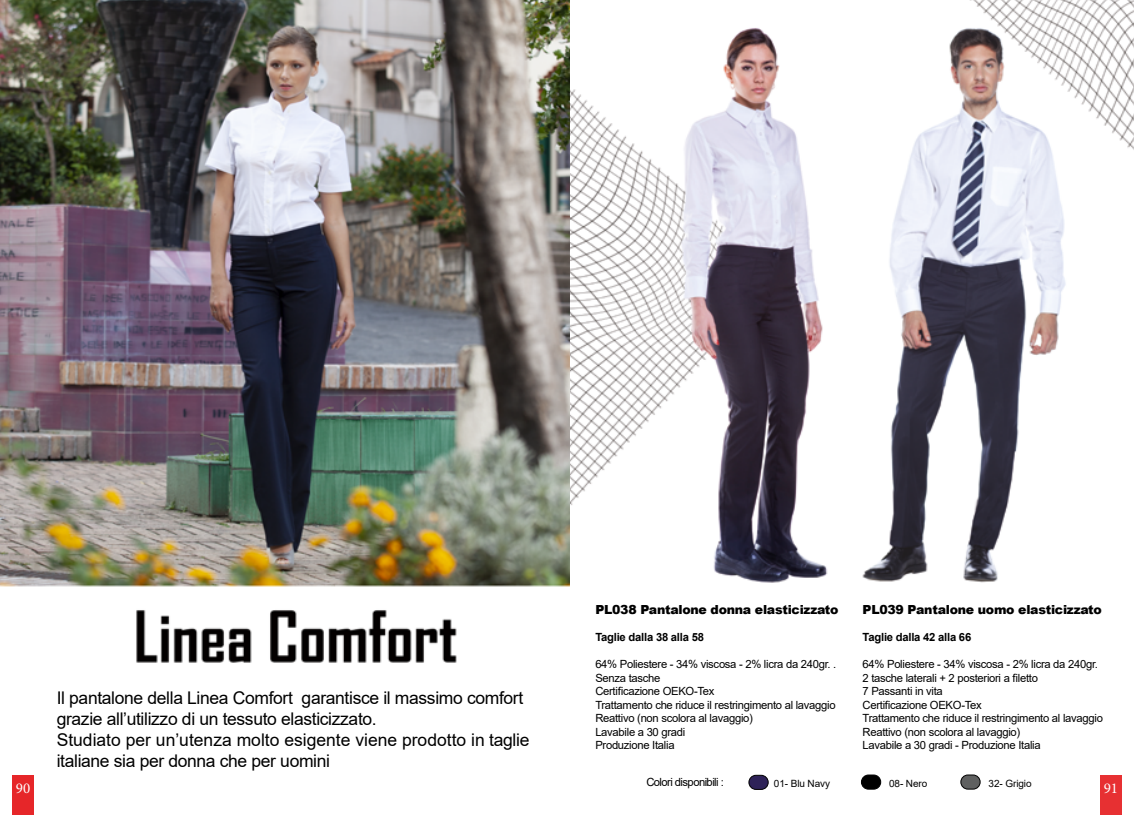
<style>
.page{position:relative;width:1134px;height:815px;background:#fff}
.page>*{position:absolute;margin:0;border:0;box-sizing:border-box;transform-origin:0 0}
.t1{font:17.5px/21px "Arial";letter-spacing:-.02em;color:#000}
.t2{font:15px "Minion Pro";color:#fff}
.t3{font:900 12.5px "Arial";letter-spacing:-.02em;color:#000}
.t4{font:11.25px/13.5px "Arial";letter-spacing:-.025em;color:#000}
.t5{font:700 11.25px "Arial";letter-spacing:-.02em;color:#000}
.t6{font:11.25px "Arial";letter-spacing:-.05em;color:#000}
.t7{font:10px "Arial";letter-spacing:-.01em;color:#000}
</style>
<div class="page">
<img style="left:570px;top:0;width:564px;height:583px">
<div style="left:749px;top:775px;width:19px;height:14px;background:#2e2258;border-radius:7px"></div>
<div style="left:749px;top:775px;width:19px;height:15px;border:1px solid #000;border-radius:7px"></div>
<div style="left:861px;top:775px;width:20px;height:14px;background:#000;border-radius:7px"></div>
<div style="left:861px;top:775px;width:20px;height:14px;border:1px solid #000;border-radius:7px"></div>
<div style="left:961px;top:775px;width:19px;height:14px;background:#5f6060;border-radius:7px"></div>
<div style="left:960px;top:775px;width:20px;height:14px;border:1px solid #000;border-radius:7px"></div>
<img style="left:0;top:0;width:570px;height:663px">
<div style="left:1100px;top:775px;width:21px;height:40px;background:#e73032"></div>
<div style="left:12px;top:775px;width:22px;height:40px;background:#e62629"></div>
<p class="t3" style="left:595px;top:601px;width:245px">PL038 Pantalone donna elasticizzato</p>
<p class="t5" style="left:595px;top:629px;width:110px">Taglie dalla 38 alla 58</p>
<p class="t4" style="left:595px;top:658px;width:243px">64% Poliestere - 34% viscosa - 2% licra da 240gr. .<br>Senza tasche<br>Certificazione OEKO-Tex<br>Trattamento che riduce il restringimento al lavaggio<br>Reattivo (non scolora al lavaggio)<br>Lavabile a 30 gradi<br>Produzione Italia</p>
<p class="t6" style="left:646px;top:774px;width:79px">Colori disponibili :</p>
<p class="t7" style="left:774px;top:777px;width:58px">01- Blu Navy</p>
<p class="t7" style="left:889px;top:776px;width:40px">08- Nero</p>
<p class="t3" style="left:862px;top:601px;width:241px">PL039 Pantalone uomo elasticizzato</p>
<p class="t5" style="left:862px;top:629px;width:110px">Taglie dalla 42 alla 66</p>
<p class="t4" style="left:862px;top:658px;width:242px">64% Poliestere - 34% viscosa - 2% licra da 240gr.<br>2 tasche laterali + 2 posteriori a filetto<br>7 Passanti in vita<br>Certificazione OEKO-Tex<br>Trattamento che riduce il restringimento al lavaggio Reattivo (non scolora al lavaggio)<br>Lavabile a 30 gradi - Produzione Italia</p>
<p class="t7" style="left:988px;top:776px;width:45px">32- Grigio</p>
<h1 class="t1" style="left:57px;top:687px;width:474px">Il pantalone della Linea Comfort garantisce il massimo comfort grazie all’utilizzo di un tessuto elasticizzato.<br>Studiato per un’utenza molto esigente viene prodotto in taglie italiane sia per donna che per uomini</h1>
<h2 class="t2" style="left:16px;top:778px;width:16px">90</h2>
<h2 class="t2" style="left:1104px;top:778px;width:16px">91</h2>
</div>
